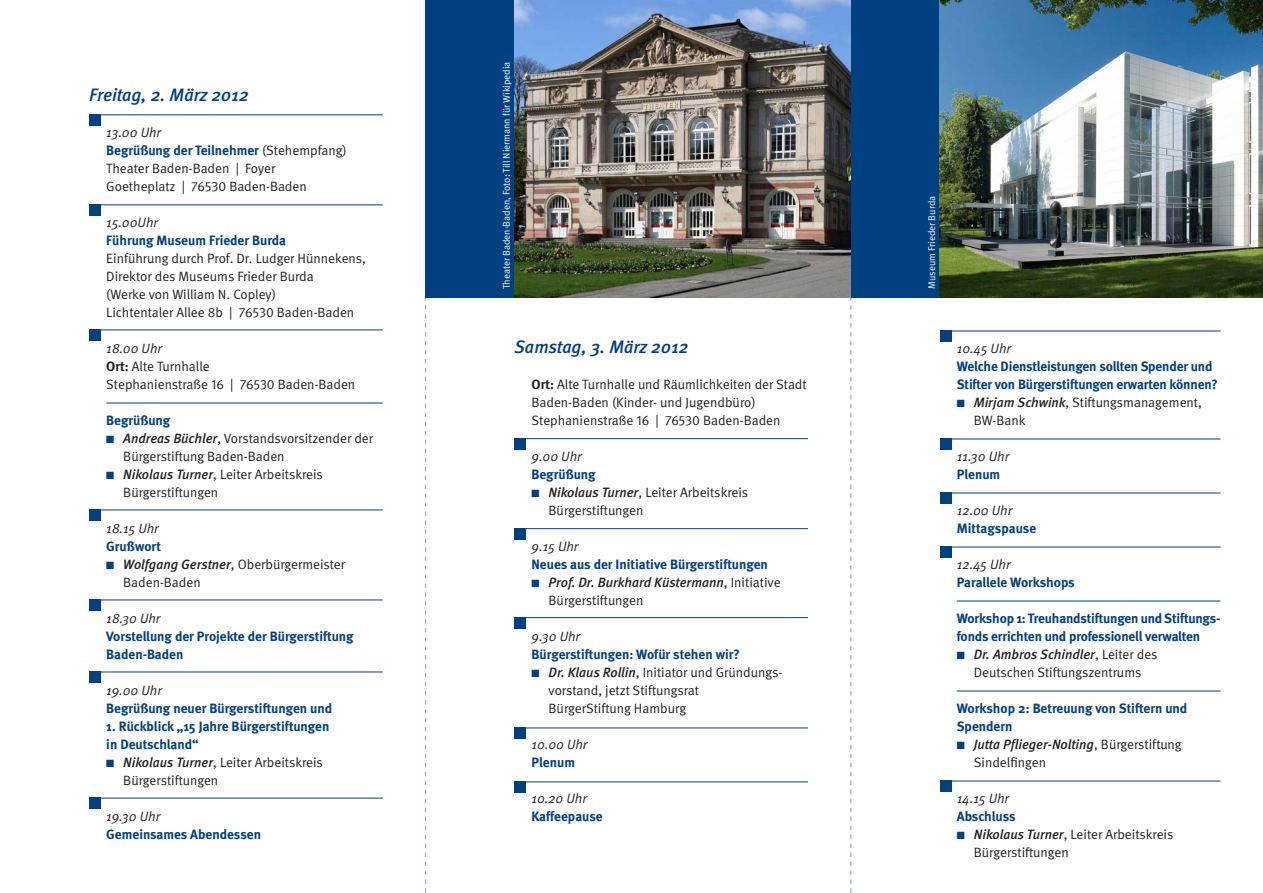
<style>
.page{position:relative;width:1263px;height:893px;background:#fff}
.page>*{position:absolute;margin:0;border:0;box-sizing:border-box;transform-origin:0 0}
.t1{font:italic 500 18px "Meta";letter-spacing:-.005em;color:#014081}
.t2{font:13.5px/18px "Meta Normal";color:#231f20}
.t3{font:700 13.5px/18px "Meta";letter-spacing:-.005em;color:#014081}
.t4{font:italic 13.5px "Meta Normal";color:#231f20}
.t5{font:italic 500 13.5px "Meta";color:#231f20}
.t6{font:10.5px "Zapf Dingbats ITC";color:#014081}
.t7{font:9.75px "Meta Normal";color:#fff}
.s1{font-family:"Meta Normal";font-weight:400;color:#231f20}
.s2{font-family:"Meta Normal Expert"}
.s3{font-style:italic}
.s4{font-family:"Meta";font-weight:700}
.s5{color:#014081}
.s6{font-family:"Meta";font-weight:500;font-style:italic}
.s7{font-family:"Meta Normal";font-weight:400;font-style:normal}
</style>
<div class="page">
<svg style="left:425px;top:298px;width:1px;height:595px"></svg>
<svg style="left:850px;top:298px;width:1px;height:595px"></svg>
<div style="left:850px;top:0;width:90px;height:298px;background:#014081"></div>
<img style="left:940px;top:0;width:323px;height:298px">
<div style="left:425px;top:0;width:89px;height:298px;background:#014081"></div>
<img style="left:514px;top:0;width:336px;height:297px">
<div style="left:940px;top:331px;width:11px;height:11px;background:#014081"></div>
<hr style="left:940px;top:331px;width:280px;height:1px;background:#014081">
<div style="left:940px;top:781px;width:11px;height:11px;background:#014081"></div>
<hr style="left:940px;top:781px;width:280px;height:1px;background:#014081">
<div style="left:89px;top:114px;width:12px;height:12px;background:#014081"></div>
<hr style="left:89px;top:114px;width:294px;height:1px;background:#014081">
<div style="left:89px;top:204px;width:12px;height:12px;background:#014081"></div>
<hr style="left:89px;top:204px;width:294px;height:1px;background:#014081">
<div style="left:514px;top:781px;width:12px;height:12px;background:#014081"></div>
<hr style="left:514px;top:781px;width:294px;height:1px;background:#014081">
<div style="left:89px;top:329px;width:12px;height:12px;background:#014081"></div>
<hr style="left:89px;top:329px;width:294px;height:1px;background:#014081">
<div style="left:89px;top:509px;width:12px;height:12px;background:#014081"></div>
<hr style="left:89px;top:509px;width:294px;height:1px;background:#014081">
<div style="left:89px;top:599px;width:12px;height:12px;background:#014081"></div>
<hr style="left:89px;top:599px;width:294px;height:1px;background:#014081">
<div style="left:89px;top:671px;width:12px;height:12px;background:#014081"></div>
<hr style="left:89px;top:671px;width:294px;height:1px;background:#014081">
<div style="left:514px;top:438px;width:12px;height:12px;background:#014081"></div>
<hr style="left:514px;top:438px;width:294px;height:1px;background:#014081">
<div style="left:514px;top:528px;width:12px;height:12px;background:#014081"></div>
<hr style="left:514px;top:528px;width:294px;height:1px;background:#014081">
<div style="left:514px;top:617px;width:12px;height:12px;background:#014081"></div>
<hr style="left:514px;top:617px;width:294px;height:1px;background:#014081">
<div style="left:940px;top:439px;width:11px;height:11px;background:#014081"></div>
<hr style="left:940px;top:439px;width:280px;height:1px;background:#014081">
<div style="left:940px;top:493px;width:11px;height:11px;background:#014081"></div>
<hr style="left:940px;top:493px;width:280px;height:1px;background:#014081">
<hr style="left:106px;top:403px;width:277px;height:1px;background:#014081">
<hr style="left:957px;top:601px;width:263px;height:1px;background:#014081">
<div style="left:940px;top:547px;width:11px;height:11px;background:#014081"></div>
<hr style="left:940px;top:547px;width:280px;height:1px;background:#014081">
<div style="left:89px;top:798px;width:12px;height:11px;background:#014081"></div>
<hr style="left:89px;top:798px;width:294px;height:1px;background:#014081">
<hr style="left:957px;top:691px;width:263px;height:1px;background:#014081">
<div style="left:514px;top:727px;width:12px;height:12px;background:#014081"></div>
<hr style="left:514px;top:727px;width:294px;height:1px;background:#014081">
<h1 class="t1" style="left:89px;top:84px;width:161px">Freitag, 2. März 2012</h1>
<p class="t4" style="left:106px;top:124px;width:57px">13.00 Uhr</p>
<p class="t3" style="left:106px;top:141px;width:242px">Begrüßung der Teilnehmer <span class="s1">(Stehempfang)</span></p>
<p class="t2" style="left:106px;top:159px;width:202px">Theater Baden-Baden | Foyer<br>Goetheplatz | <span class="s2">76530</span> Baden-Baden</p>
<p class="t4" style="left:106px;top:214px;width:53px">15.00Uhr</p>
<p class="t3" style="left:106px;top:231px;width:181px">Führung Museum Frieder Burda</p>
<p class="t2" style="left:106px;top:249px;width:261px">Einführung durch Prof. Dr. Ludger Hünnekens, Direktor des Museums Frieder Burda<br>(Werke von William N. Copley)<br>Lichtentaler Allee 8b | <span class="s2">76530</span> Baden-Baden</p>
<p class="t2" style="left:106px;top:339px;width:250px"><span class="s3">18.00 Uhr<br></span><span class="s4">Ort:</span> Alte Turnhalle<br>Stephanienstraße <span class="s2">16</span> | <span class="s2">76530</span> Baden-Baden</p>
<p class="t3" style="left:106px;top:411px;width:66px">Begrüßung</p>
<p class="t2" style="left:123px;top:429px;width:251px;text-indent:-17px"><span class="s5">■</span> <span class="s6">Andreas Büchler</span>, Vorstandsvorsitzender der<br>Bürgerstiftung Baden-Baden</p>
<p class="t2" style="left:123px;top:465px;width:201px;text-indent:-17px"><span class="s5">■</span> <span class="s6">Nikolaus Turner</span>, Leiter Arbeitskreis<br>Bürgerstiftungen</p>
<p class="t4" style="left:106px;top:520px;width:54px">18.15 Uhr</p>
<p class="t3" style="left:106px;top:537px;width:56px">Grußwort</p>
<p class="t2" style="left:123px;top:555px;width:223px;text-indent:-17px"><span class="s5">■</span> <span class="s6">Wolfgang Gerstner</span>, Oberbürgermeister<br>Baden-Baden</p>
<p class="t4" style="left:106px;top:610px;width:56px">18.30 Uhr</p>
<p class="t3" style="left:106px;top:627px;width:249px">Vorstellung der Projekte der Bürgerstiftung<br>Baden-Baden</p>
<p class="t4" style="left:106px;top:682px;width:57px">19.00 Uhr</p>
<p class="t3" style="left:106px;top:699px;width:227px">Begrüßung neuer Bürgerstiftungen und</p>
<p class="t3" style="left:106px;top:717px;width:225px">1. Rückblick „15 Jahre Bürgerstiftungen in Deutschland“</p>
<p class="t2" style="left:123px;top:753px;width:201px;text-indent:-17px"><span class="s5">■</span> <span class="s6">Nikolaus Turner</span>, Leiter Arbeitskreis<br>Bürgerstiftungen</p>
<p class="t4" style="left:106px;top:808px;width:56px">19.30 Uhr</p>
<p class="t3" style="left:106px;top:825px;width:156px">Gemeinsames Abendessen</p>
<p class="t7" style="left:501px;top:289px;width:229px;rotate:-90deg">Theater Baden-Baden, Foto: Till Niermann für Wikipedia</p>
<h1 class="t1" style="left:514px;top:336px;width:176px">Samstag, 3. März 2012</h1>
<p class="t2" style="left:531px;top:375px;width:277px"><span class="s4">Ort:</span> Alte Turnhalle und Räumlichkeiten der Stadt<br>Baden-Baden (Kinder- und Jugendbüro)<br>Stephanienstraße <span class="s2">16</span> | <span class="s2">76530</span> Baden-Baden</p>
<p class="t4" style="left:531px;top:448px;width:52px">9.00 Uhr</p>
<p class="t3" style="left:531px;top:465px;width:66px">Begrüßung</p>
<p class="t6" style="left:539px;top:488px;width:4px">■</p>
<p class="t2" style="left:549px;top:483px;width:201px;text-indent:-17px"><span class="s5">■</span> <span class="s6">Nikolaus Turner</span>, Leiter Arbeitskreis<br>Bürgerstiftungen</p>
<p class="t4" style="left:531px;top:538px;width:49px">9.15 Uhr</p>
<p class="t3" style="left:531px;top:555px;width:238px">Neues aus der Initiative Bürgerstiftungen</p>
<p class="t6" style="left:539px;top:578px;width:4px">■</p>
<p class="t5" style="left:531px;top:574px;width:251px"><span class="s5">■</span> Prof. Dr. Burkhard Küstermann<span class="s7">, Initiative</span></p>
<p class="t2" style="left:549px;top:591px;width:96px">Bürgerstiftungen</p>
<p class="t4" style="left:531px;top:628px;width:50px">9.30 Uhr</p>
<p class="t3" style="left:531px;top:645px;width:210px">Bürgerstiftungen: Wofür stehen wir?</p>
<p class="t6" style="left:539px;top:668px;width:4px">■</p>
<p class="t2" style="left:549px;top:663px;width:235px;text-indent:-17px"><span class="s5">■</span> <span class="s6">Dr. Klaus Rollin</span>, Initiator und Gründungs&shy;vorstand, jetzt Stiftungsrat<br>BürgerStiftung Hamburg</p>
<p class="t4" style="left:531px;top:736px;width:58px">10.00 Uhr</p>
<p class="t3" style="left:531px;top:753px;width:45px">Plenum</p>
<p class="t4" style="left:531px;top:790px;width:57px">10.20 Uhr</p>
<p class="t3" style="left:531px;top:807px;width:73px">Kaffeepause</p>
<p class="t7" style="left:926px;top:289px;width:95px;rotate:-90deg">Museum Frieder Burda</p>
<p class="t4" style="left:957px;top:340px;width:56px">10.45 Uhr</p>
<p class="t3" style="left:957px;top:357px;width:263px">Welche Dienstleistungen sollten Spender und<br>Stifter von Bürgerstiftungen erwarten können?</p>
<p class="t6" style="left:965px;top:398px;width:4px">■</p>
<p class="t2" style="left:974px;top:393px;width:230px;text-indent:-17px"><span class="s5">■</span> <span class="s6">Mirjam Schwink</span>, Stiftungsmanagement,<br>BW-Bank</p>
<p class="t4" style="left:957px;top:448px;width:54px">11.30 Uhr</p>
<p class="t3" style="left:957px;top:465px;width:45px">Plenum</p>
<p class="t4" style="left:957px;top:502px;width:57px">12.00 Uhr</p>
<p class="t3" style="left:957px;top:519px;width:81px">Mittagspause</p>
<p class="t4" style="left:957px;top:556px;width:55px">12.45 Uhr</p>
<p class="t3" style="left:957px;top:573px;width:119px">Parallele Workshops</p>
<p class="t3" style="left:957px;top:609px;width:265px">Workshop 1: Treuhandstiftungen und Stiftungs&shy;fonds errichten und professionell verwalten</p>
<p class="t6" style="left:965px;top:650px;width:4px">■</p>
<p class="t5" style="left:957px;top:646px;width:202px"><span class="s5">■</span> Dr. Ambros Schindler<span class="s7">, Leiter des</span></p>
<p class="t2" style="left:974px;top:663px;width:169px">Deutschen Stiftungszentrums</p>
<p class="t3" style="left:957px;top:699px;width:232px">Workshop 2: Betreuung von Stiftern und<br>Spendern</p>
<p class="t6" style="left:965px;top:740px;width:4px">■</p>
<p class="t5" style="left:957px;top:736px;width:226px"><span class="s5">■</span> Jutta Pflieger-Nolting<span class="s7">, Bürgerstiftung</span></p>
<p class="t2" style="left:974px;top:753px;width:74px">Sindelfingen</p>
<p class="t4" style="left:957px;top:790px;width:54px">14.15 Uhr</p>
<p class="t3" style="left:957px;top:807px;width:60px">Abschluss</p>
<p class="t6" style="left:965px;top:830px;width:4px">■</p>
<p class="t2" style="left:974px;top:825px;width:201px;text-indent:-17px"><span class="s5">■</span> <span class="s6">Nikolaus Turner</span>, Leiter Arbeitskreis<br>Bürgerstiftungen</p>
</div>
